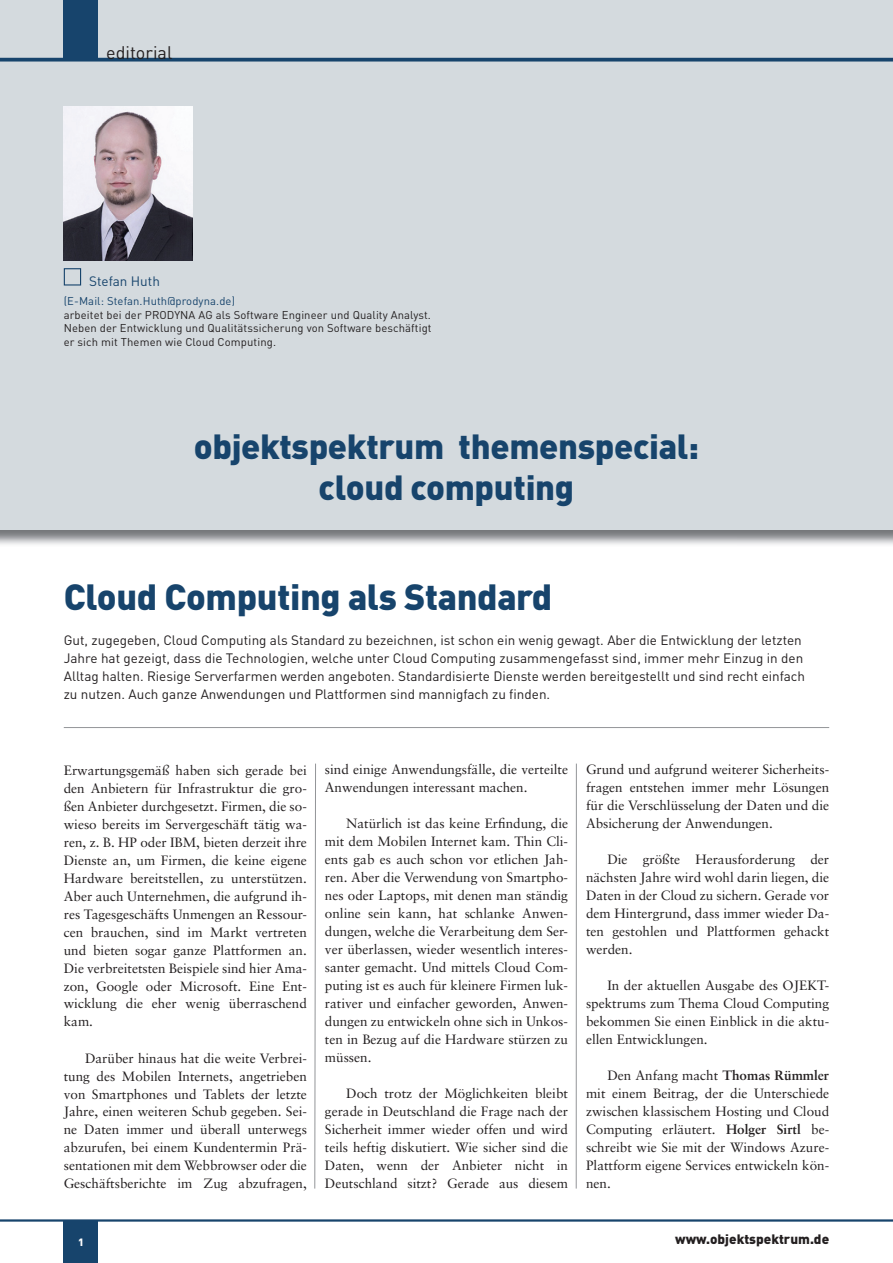
<style>
.page{position:relative;width:893px;height:1263px;background:#fff}
.page>*{position:absolute;margin:0;border:0;box-sizing:border-box;transform-origin:0 0}
.t1{font:900 36px "DINOT";letter-spacing:-.01em;color:#17446c}
.t2{font:900 34.5px/41.4px "DINOT";letter-spacing:-.01em;color:#17446c;text-align:center}
.t3{font:18px "DINOT";color:#231f20}
.t4{font:13.5px/18px "Sabon";color:#231f20;text-align:justify}
.t5{font:13.5px/18px "DINOT";color:#231f20}
.t6{font:900 13.5px "DINOT";color:#231f20}
.t7{font:13.5px "DINOT";color:#17446c}
.t8{font:11.25px/13.5px "DINOT";letter-spacing:.01em;color:#231f20;text-align:justify}
.t9{font:11.25px "DINOT";letter-spacing:.01em;color:#17446c}
.t10{font:900 10.5px "DINOT";color:#fff}
.s1{font-weight:700}
</style>
<div class="page">
<div style="left:0;top:0;width:893px;height:529px;background:#d4dade"></div>
<div style="left:64px;top:0;width:34px;height:58px;background:#17446c"></div>
<div style="left:64px;top:1220px;width:34px;height:43px;background:#17446c"></div>
<svg style="left:0;top:58px;width:893px;height:4px;background:#2d5579"></svg>
<hr style="left:0;top:1219px;width:893px;height:2px;background:#17446c">
<hr style="left:64px;top:727px;width:765px;height:1px;background:#939598">
<svg style="left:314px;top:763px;width:2px;height:426px"></svg>
<hr style="left:576px;top:764px;width:1px;height:424px;background:#939598">
<img style="left:64px;top:106px;width:129px;height:155px">
<div style="left:64px;top:268px;width:17px;height:17px;border:1px solid #17446c"></div>
<h3 class="t3" style="left:106px;top:41px;width:68px">editorial</h3>
<p class="t7" style="left:89px;top:272px;width:72px">Stefan Huth</p>
<p class="t9" style="left:64px;top:294px;width:173px">(E-Mail: Stefan.Huth@prodyna.de)</p>
<p class="t8" style="left:64px;top:308px;width:369px">arbeitet bei der PRODYNA AG als Software Engineer und Quality Analyst.<br>Neben der Entwicklung und Qualitätssicherung von Software beschäftigt er sich mit Themen wie Cloud Computing.</p>
<h2 class="t2" style="left:194px;top:424px;width:507px">objektspektrum themenspecial: cloud computing</h2>
<h1 class="t1" style="left:64px;top:573px;width:490px">Cloud Computing als Standard</h1>
<p class="t5" style="left:64px;top:631px;width:743px">Gut, zugegeben, Cloud Computing als Standard zu bezeichnen, ist schon ein wenig gewagt. Aber die Entwicklung der letzten Jahre hat gezeigt, dass die Technologien, welche unter Cloud Computing zusammengefasst sind, immer mehr Einzug in den Alltag halten. Riesige Serverfarmen werden angeboten. Standardisierte Dienste werden bereitgestellt und sind recht einfach zu nutzen. Auch ganze Anwendungen und Plattformen sind mannigfach zu finden.</p>
<p class="t4" style="left:64px;top:761px;width:245px">Erwartungsgemäß haben sich gerade bei den Anbietern für Infrastruktur die gro&shy;ßen Anbieter durchgesetzt. Firmen, die so&shy;wieso bereits im Servergeschäft tätig wa&shy;ren, z. B. HP oder IBM, bieten derzeit ihre Dienste an, um Firmen, die keine eigene Hardware bereitstellen, zu unterstützen.<br>Aber auch Unternehmen, die aufgrund ih&shy;res Tagesgeschäfts Unmengen an Ressour&shy;cen brauchen, sind im Markt vertreten und bieten sogar ganze Plattformen an.<br>Die verbreitetsten Beispiele sind hier Ama&shy;zon, Google oder Microsoft. Eine Ent&shy;wicklung die eher wenig überraschend kam.</p>
<p class="t4" style="left:64px;top:1049px;width:245px;text-indent:21px">Darüber hinaus hat die weite Verbrei&shy;tung des Mobilen Internets, angetrieben von Smartphones und Tablets der letzte Jahre, einen weiteren Schub gegeben. Sei&shy;ne Daten immer und überall unterwegs abzurufen, bei einem Kundentermin Prä&shy;sentationen mit dem Webbrowser oder die Geschäftsberichte im Zug abzufragen,</p>
<p class="t4" style="left:325px;top:760px;width:245px">sind einige Anwendungsfälle, die verteilte<br>Anwendungen interessant machen.</p>
<p class="t4" style="left:325px;top:814px;width:245px;text-indent:21px">Natürlich ist das keine Erfindung, die mit dem Mobilen Internet kam. Thin Cli&shy;ents gab es auch schon vor etlichen Jah&shy;ren. Aber die Verwendung von Smartpho&shy;nes oder Laptops, mit denen man ständig online sein kann, hat schlanke Anwen&shy;dungen, welche die Verarbeitung dem Ser&shy;ver überlassen, wieder wesentlich interes&shy;santer gemacht. Und mittels Cloud Com - puting ist es auch für kleinere Firmen luk&shy;rativer und einfacher geworden, Anwen&shy;dungen zu entwickeln ohne sich in Unkos&shy;ten in Bezug auf die Hardware stürzen zu müssen.</p>
<p class="t4" style="left:325px;top:1084px;width:245px;text-indent:21px">Doch trotz der Möglichkeiten bleibt gerade in Deutschland die Frage nach der Sicherheit immer wieder offen und wird teils heftig diskutiert. Wie sicher sind die Daten, wenn der Anbieter nicht in Deutsch land sitzt? Gerade aus diesem</p>
<p class="t4" style="left:586px;top:760px;width:245px">Grund und aufgrund weiterer Sicherheits&shy;fragen entstehen immer mehr Lösungen für die Verschlüsselung der Daten und die Absicherung der Anwendungen.</p>
<p class="t4" style="left:586px;top:850px;width:245px;text-indent:21px">Die größte Herausforderung der nächsten Jahre wird wohl darin liegen, die Daten in der Cloud zu sichern. Gerade vor dem Hintergrund, dass immer wieder Da&shy;ten gestohlen und Plattformen gehackt werden.</p>
<p class="t4" style="left:586px;top:976px;width:245px;text-indent:21px">In der aktuellen Ausgabe des OJEKT&shy;spektrums zum Thema Cloud Computing bekommen Sie einen Einblick in die aktu&shy;ellen Entwicklungen.</p>
<p class="t4" style="left:586px;top:1066px;width:245px;text-indent:21px">Den Anfang macht <span class="s1">Thomas Rümmler </span>mit einem Beitrag, der die Unterschiede zwischen klassischem Hosting und Cloud Computing erläutert. <span class="s1">Holger Sirtl</span> be&shy;schreibt wie Sie mit der Windows Azure-Plattform eigene Services entwickeln kön&shy;nen.</p>
<p class="t10" style="left:78px;top:1235px;width:7px">1</p>
<p class="t6" style="left:675px;top:1230px;width:156px">www.objektspektrum.de</p>
</div>
